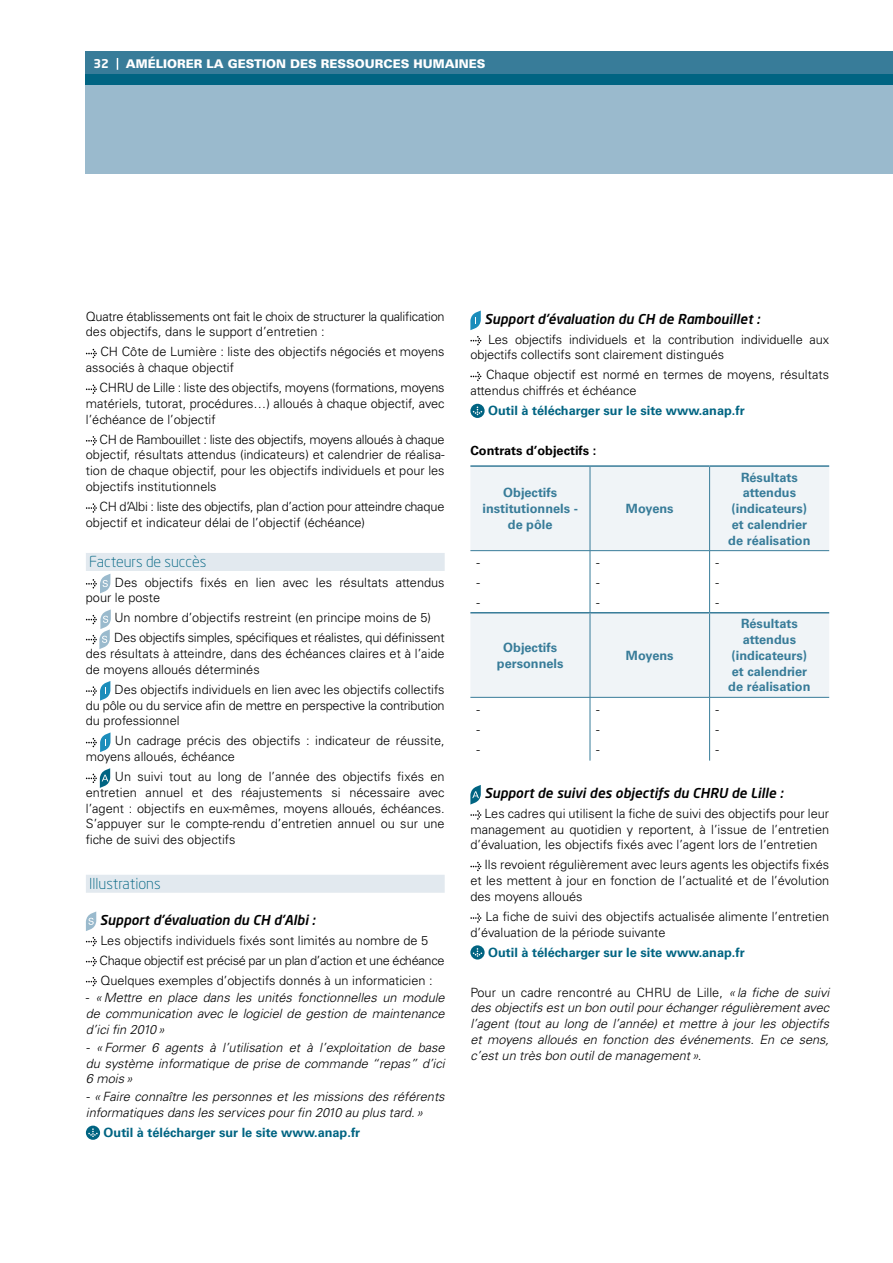
<style>
.page{position:relative;width:893px;height:1263px;background:#fff}
.page>*{position:absolute;margin:0;border:0;box-sizing:border-box;transform-origin:0 0}
.t1{font:300 15px "Neo Sans";color:#006482}
.t2{font:italic 500 13.5px "Neo Sans";color:#000}
.t3{font:300 12.75px/15.8px "Univers";color:#000;text-align:justify}
.t4{font:italic 300 12.75px/15.8px "Univers";color:#000;text-align:justify}
.t5{font:300 12.75px/15.8px "Univers";letter-spacing:-.02em;color:#000}
.t6{font:700 12.75px/15.8px "Univers";color:#387c99;text-align:center}
.t7{font:700 12.75px "Univers";color:#006482}
.t8{font:700 12.75px "Univers";color:#000}
.t9{font:900 12px "Univers LT";color:#fff}
.t10{font:700 12px "Neo Sans";color:#fff}
.s1{font-style:normal}
</style>
<div class="page">
<div style="left:85px;top:51px;width:808px;height:24px;background:#387c99"></div>
<div style="left:85px;top:76px;width:808px;height:97px;background:#9abacd"></div>
<div style="left:85px;top:74px;width:808px;height:11px;background:#006482"></div>
<div style="left:86px;top:553px;width:359px;height:18px;background:#e2e9ef"></div>
<div style="left:86px;top:875px;width:359px;height:18px;background:#e2e9ef"></div>
<svg style="left:86px;top:349px;width:11px;height:9px"></svg>
<svg style="left:86px;top:385px;width:11px;height:9px"></svg>
<svg style="left:86px;top:436px;width:11px;height:9px"></svg>
<svg style="left:86px;top:503px;width:11px;height:10px"></svg>
<svg style="left:86px;top:574px;width:24px;height:19px"></svg>
<svg style="left:86px;top:609px;width:25px;height:40px"></svg>
<svg style="left:86px;top:681px;width:24px;height:20px"></svg>
<svg style="left:86px;top:732px;width:24px;height:20px"></svg>
<svg style="left:86px;top:768px;width:24px;height:20px"></svg>
<svg style="left:86px;top:911px;width:10px;height:20px"></svg>
<svg style="left:86px;top:937px;width:11px;height:9px"></svg>
<svg style="left:86px;top:957px;width:11px;height:9px"></svg>
<svg style="left:86px;top:977px;width:11px;height:9px"></svg>
<svg style="left:86px;top:1125px;width:14px;height:15px"></svg>
<svg style="left:88px;top:1128px;width:10px;height:9px"></svg>
<svg style="left:470px;top:310px;width:11px;height:20px"></svg>
<svg style="left:470px;top:336px;width:11px;height:9px"></svg>
<svg style="left:470px;top:372px;width:11px;height:9px"></svg>
<svg style="left:470px;top:404px;width:15px;height:14px"></svg>
<svg style="left:473px;top:406px;width:9px;height:9px"></svg>
<svg style="left:470px;top:467px;width:359px;height:230px;fill:#f0f4f7"></svg>
<hr style="left:470px;top:465px;width:120px;height:2px;background:#387c99">
<hr style="left:710px;top:465px;width:119px;height:2px;background:#387c99">
<hr style="left:710px;top:612px;width:119px;height:1px;background:#387c99">
<hr style="left:710px;top:550px;width:119px;height:1px;background:#387c99">
<hr style="left:710px;top:697px;width:119px;height:1px;background:#387c99">
<hr style="left:470px;top:550px;width:120px;height:1px;background:#387c99">
<hr style="left:590px;top:467px;width:1px;height:83px;background:#387c99">
<hr style="left:590px;top:465px;width:120px;height:2px;background:#387c99">
<hr style="left:709px;top:467px;width:1px;height:83px;background:#387c99">
<hr style="left:709px;top:613px;width:1px;height:84px;background:#387c99">
<hr style="left:590px;top:550px;width:120px;height:1px;background:#387c99">
<hr style="left:590px;top:551px;width:1px;height:61px;background:#387c99">
<hr style="left:709px;top:551px;width:1px;height:61px;background:#387c99">
<hr style="left:590px;top:697px;width:1px;height:64px;background:#387c99">
<hr style="left:709px;top:697px;width:1px;height:64px;background:#387c99">
<hr style="left:470px;top:612px;width:120px;height:1px;background:#387c99">
<hr style="left:470px;top:697px;width:120px;height:1px;background:#387c99">
<hr style="left:590px;top:613px;width:1px;height:84px;background:#387c99">
<hr style="left:590px;top:612px;width:120px;height:1px;background:#387c99">
<hr style="left:590px;top:697px;width:120px;height:1px;background:#387c99">
<svg style="left:470px;top:785px;width:11px;height:19px"></svg>
<svg style="left:470px;top:810px;width:11px;height:10px"></svg>
<svg style="left:470px;top:862px;width:11px;height:9px"></svg>
<svg style="left:470px;top:913px;width:11px;height:10px"></svg>
<svg style="left:470px;top:945px;width:15px;height:14px"></svg>
<svg style="left:473px;top:948px;width:9px;height:9px"></svg>
<svg style="left:117px;top:58px;width:1px;height:12px"></svg>
<p class="t10" style="left:94px;top:58px;width:17px">32</p>
<p class="t9" style="left:126px;top:58px;width:361px">AMÉLIORER LA GESTION DES RESSOURCES HUMAINES</p>
<p class="t5" style="left:86px;top:309px;width:360px">Quatre établissements ont fait le choix de structurer la qualification des objectifs, dans le support d’entretien :</p>
<p class="t3" style="left:86px;top:345px;width:360px;text-indent:15px">CH Côte de Lumière : liste des objectifs négociés et moyens associés à chaque objectif</p>
<p class="t3" style="left:86px;top:381px;width:360px;text-indent:13px">CHRU de Lille : liste des objectifs, moyens (formations, moyens matériels, tutorat, procédures…) alloués à chaque objectif, avec l’échéance de l’objectif</p>
<p class="t3" style="left:86px;top:432px;width:360px;text-indent:14px">CH de Rambouillet : liste des objectifs, moyens alloués à chaque objectif, résultats attendus (indicateurs) et calendrier de réalisa&shy;tion de chaque objectif, pour les objectifs individuels et pour les objectifs institutionnels</p>
<p class="t5" style="left:86px;top:500px;width:360px;text-indent:14px">CH d’Albi : liste des objectifs, plan d’action pour atteindre chaque objectif et indicateur délai de l’objectif (échéance)</p>
<p class="t1" style="left:89px;top:554px;width:119px">Facteurs de succès</p>
<p class="t3" style="left:86px;top:575px;width:360px;text-indent:29px">Des objectifs fixés en lien avec les résultats attendus pour le poste</p>
<p class="t5" style="left:114px;top:609px;width:332px;line-height:20px">Un nombre d’objectifs restreint (en principe moins de 5)<br>Des objectifs simples, spécifiques et réalistes, qui définissent</p>
<p class="t3" style="left:86px;top:647px;width:360px">des résultats à atteindre, dans des échéances claires et à l’aide de moyens alloués déterminés</p>
<p class="t3" style="left:86px;top:683px;width:360px;text-indent:29px">Des objectifs individuels en lien avec les objectifs collectifs du pôle ou du service afin de mettre en perspective la contribution du professionnel</p>
<p class="t3" style="left:86px;top:734px;width:360px;text-indent:29px">Un cadrage précis des objectifs : indicateur de réussite, moyens alloués, échéance</p>
<p class="t3" style="left:86px;top:770px;width:360px;text-indent:29px">Un suivi tout au long de l’année des objectifs fixés en entretien annuel et des réajustements si nécessaire avec l’agent : objectifs en eux-mêmes, moyens alloués, échéances.<br>S’appuyer sur le compte-rendu d’entretien annuel ou sur une fiche de suivi des objectifs</p>
<p class="t1" style="left:89px;top:876px;width:73px">Illustrations</p>
<p class="t2" style="left:100px;top:913px;width:217px">Support d’évaluation du CH d’Albi :</p>
<p class="t3" style="left:99px;top:931px;width:347px;line-height:20px;text-align:left">Les objectifs individuels fixés sont limités au nombre de 5<br>Chaque objectif est précisé par un plan d’action et une échéance<br>Quelques exemples d’objectifs donnés à un informaticien :</p>
<p class="t4" style="left:86px;top:991px;width:360px"><span class="s1">-</span> « Mettre en place dans les unités fonctionnelles un module de communication avec le logiciel de gestion de maintenance d’ici fin 2010 »</p>
<p class="t4" style="left:86px;top:1040px;width:360px">- « Former 6 agents à l’utilisation et à l’exploitation de base du système informatique de prise de commande “repas” d’ici 6 mois »</p>
<p class="t4" style="left:86px;top:1090px;width:360px">- « Faire connaître les personnes et les missions des référents informatiques dans les services pour fin 2010 au plus tard. »</p>
<p class="t7" style="left:104px;top:1128px;width:258px">Outil à télécharger sur le site www.anap.fr</p>
<p class="t2" style="left:484px;top:312px;width:277px">Support d’évaluation du CH de Rambouillet :</p>
<p class="t3" style="left:470px;top:332px;width:360px;text-indent:18px">Les objectifs individuels et la contribution individuelle aux objectifs collectifs sont clairement distingués</p>
<p class="t3" style="left:470px;top:368px;width:360px;text-indent:16px">Chaque objectif est normé en termes de moyens, résultats attendus chiffrés et échéance</p>
<p class="t7" style="left:488px;top:406px;width:258px">Outil à télécharger sur le site www.anap.fr</p>
<p class="t8" style="left:470px;top:446px;width:127px">Contrats d’objectifs :</p>
<p class="t6" style="left:482px;top:486px;width:97px">Objectifs institutionnels - de pôle</p>
<p class="t6" style="left:728px;top:470px;width:84px">Résultats attendus (indicateurs) et calendrier de réalisation</p>
<p class="t6" style="left:626px;top:502px;width:49px">Moyens</p>
<p class="t3" style="left:476px;top:553px;width:5px;line-height:20px">- - -</p>
<p class="t3" style="left:596px;top:553px;width:5px;line-height:20px">- - -</p>
<p class="t3" style="left:716px;top:553px;width:5px;line-height:20px">- - -</p>
<p class="t6" style="left:497px;top:641px;width:68px">Objectifs personnels</p>
<p class="t6" style="left:626px;top:649px;width:49px">Moyens</p>
<p class="t6" style="left:728px;top:617px;width:84px">Résultats attendus (indicateurs) et calendrier de réalisation</p>
<p class="t3" style="left:476px;top:701px;width:5px;line-height:20px">- - -</p>
<p class="t3" style="left:596px;top:701px;width:5px;line-height:20px">- - -</p>
<p class="t3" style="left:716px;top:701px;width:5px;line-height:20px">- - -</p>
<p class="t2" style="left:484px;top:787px;width:301px">Support de suivi des objectifs du CHRU de Lille :</p>
<p class="t3" style="left:470px;top:807px;width:360px;text-indent:14px">Les cadres qui utilisent la fiche de suivi des objectifs pour leur management au quotidien y reportent, à l’issue de l’entretien d’évaluation, les objectifs fixés avec l’agent lors de l’entretien</p>
<p class="t3" style="left:470px;top:858px;width:360px;text-indent:14px">Ils revoient régulièrement avec leurs agents les objectifs fixés et les mettent à jour en fonction de l’actualité et de l’évolution des moyens alloués</p>
<p class="t3" style="left:470px;top:910px;width:360px;text-indent:15px">La fiche de suivi des objectifs actualisée alimente l’entretien d’évaluation de la période suivante</p>
<p class="t7" style="left:488px;top:947px;width:258px">Outil à télécharger sur le site www.anap.fr</p>
<p class="t4" style="left:470px;top:985px;width:360px"><span class="s1">Pour un cadre rencontré au CHRU de Lille,</span> « la fiche de suivi des objectifs est un bon outil pour échanger régulièrement avec l’agent (tout au long de l’année) et mettre à jour les objectifs et moyens alloués en fonction des événements. En ce sens, c’est un très bon outil de management ».</p>
</div>
